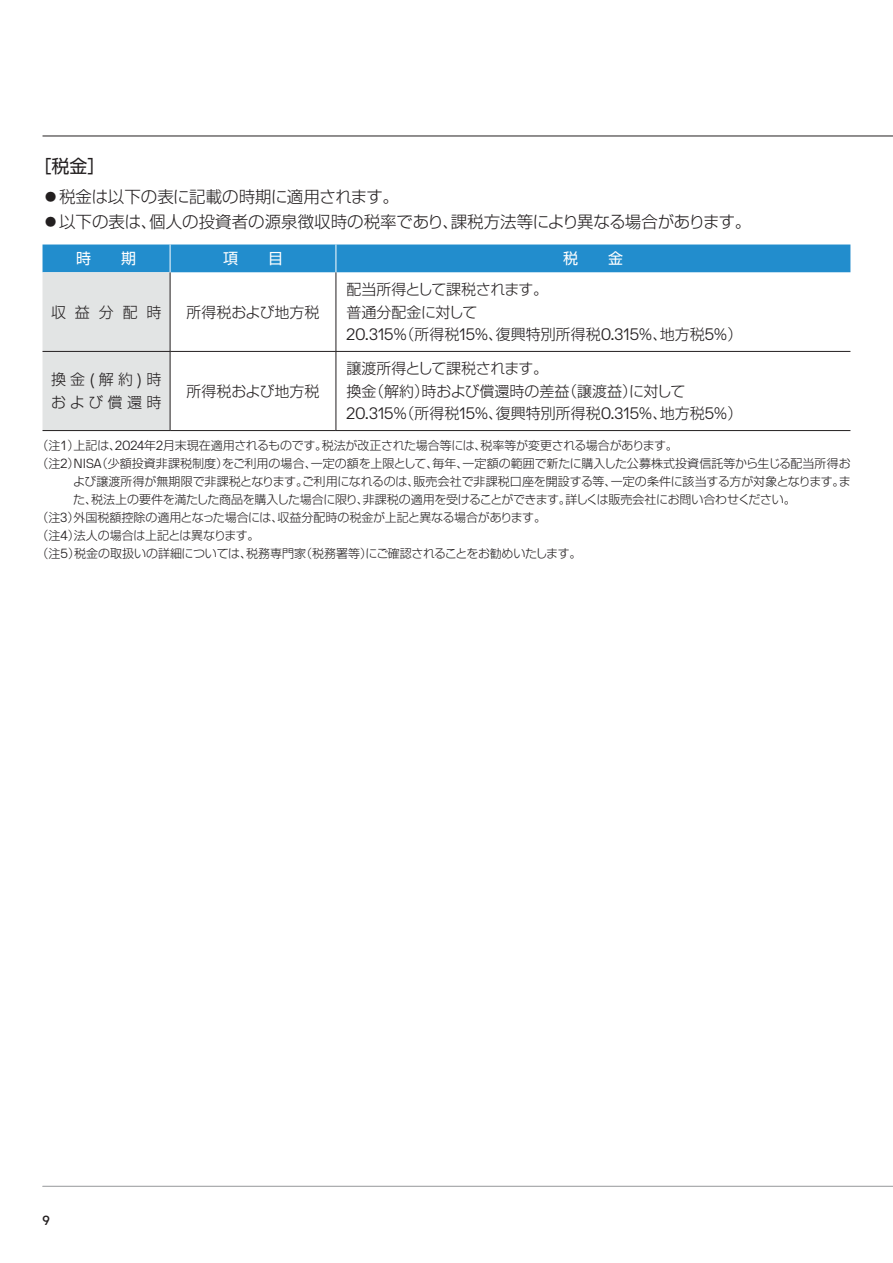
<style>
.page{position:relative;width:893px;height:1263px;background:#fff}
.page>*{position:absolute;margin:0;border:0;box-sizing:border-box;transform-origin:0 0}
.t1{font:18px "Shin Go Pr 5";color:#231f20}
.t2{font:16.5px "JPMAM Pro Lig";color:#231f20}
.t3{font:300 16.5px "Shin Go Pr 5";color:#231f20}
.t4{font:300 16.5px "Shin Go Pr 5";letter-spacing:-.02em;color:#231f20}
.t5{font:300 15px/22.5px "Shin Go Pr 5";color:#231f20}
.t6{font:300 15px/22.5px "Shin Go Pr 5";letter-spacing:-.03em;color:#231f20}
.t7{font:300 15px/22.5px "Shin Go Pr 5";letter-spacing:.28em;color:#231f20}
.t8{font:15px "Shin Go Pr 5";color:#fff}
.t9{font:13.2px "JPMAM Pro Med";color:#231f20}
.t10{font:300 12px "Shin Go Pr 5";letter-spacing:-.015em;color:#231f20}
.t11{font:300 12px "Shin Go Pr 5";letter-spacing:.005em;color:#231f20}
.s1{font-family:"Shin Go Pr 5";font-weight:300;font-size:15px}
.s2{font-family:"JPMAM Pro Lig";font-weight:400;font-size:13.2px}
.s3{font-family:"JPMAM Pro Lig";font-weight:400;font-size:16.5px}
</style>
<div class="page">
<hr style="left:43px;top:136px;width:850px;height:1px;background:#231f20">
<hr style="left:43px;top:1186px;width:850px;height:1px;background:#abadaf">
<svg style="left:43px;top:244px;width:807px;height:187px"></svg>
<h1 class="t1" style="left:34px;top:152px;width:73px">［税金］</h1>
<h2 class="t4" style="left:43px;top:183px;width:358px">●税金は以下の表に記載の時期に適用されます。</h2>
<h2 class="t3" style="left:43px;top:209px;width:710px">●以下の表は、個人の投資者の源泉徴収時の税率であり、課税方法等により異なる場合があります。</h2>
<p class="t8" style="left:76px;top:246px;width:62px">時　　期</p>
<p class="t8" style="left:223px;top:246px;width:61px">項　　目</p>
<p class="t8" style="left:563px;top:246px;width:61px">税　　金</p>
<p class="t5" style="left:51px;top:299px;width:112px">収益分配時</p>
<p class="t5" style="left:186px;top:299px;width:135px">所得税および地方税</p>
<p class="t6" style="left:347px;top:277px;width:203px">配当所得として課税されます。普通分配金に対して</p>
<h2 class="t2" style="left:347px;top:325px;width:397px">20.315%<span class="s1">（所得税</span>15%<span class="s1">、復興特別所得税</span>0.315%<span class="s1">、地方税</span>5%<span class="s1">）</span></h2>
<p class="t5" style="left:347px;top:356px;width:340px">譲渡所得として課税されます。<br>換金（解約）時および償還時の差益（譲渡益）に対して</p>
<h2 class="t2" style="left:347px;top:404px;width:397px">20.315%<span class="s1">（所得税</span>15%<span class="s1">、復興特別所得税</span>0.315%<span class="s1">、地方税</span>5%<span class="s1">）</span></h2>
<p class="t10" style="left:37px;top:436px;width:643px">（注 <span class="s2">1</span> ）上記は、<span class="s2">2024</span>年<span class="s2">2</span>月末現在適用されるものです。税法が改正された場合等には、税率等が変更される場合があります。</p>
<p class="t11" style="left:37px;top:454px;width:816px">（注<span class="s2">2</span>）<span class="s2">NISA</span>（少額投資非課税制度）をご利用の場合、一定の額を上限として、毎年、一定額の範囲で新たに購入した公募株式投資信託等から生じる配当所得お</p>
<p class="t10" style="left:73px;top:472px;width:779px">よび譲渡所得が無期限で非課税となります。ご利用になれるのは、販売会社で非課税口座を開設する等、一定の条件に該当する方が対象となります。ま</p>
<p class="t10" style="left:73px;top:490px;width:724px">た、税法上の要件を満たした商品を購入した場合に限り、非課税の適用を受けることができます。詳しくは販売会社にお問い合わせください。</p>
<p class="t10" style="left:37px;top:508px;width:511px">（注<span class="s2">3</span>）外国税額控除の適用となった場合には、収益分配時の税金が上記と異なる場合があります。</p>
<p class="t10" style="left:37px;top:526px;width:224px">（注<span class="s2">4</span>）法人の場合は上記とは異なります。</p>
<p class="t10" style="left:37px;top:544px;width:546px">（注<span class="s2">5</span>）税金の取扱いの詳細については、税務専門家（税務署等）にご確認されることをお勧めいたします。</p>
<p class="t7" style="left:51px;top:367px;width:112px">換金<span class="s3">(</span>解約<span class="s3">)</span>時および償還時</p>
<p class="t5" style="left:186px;top:378px;width:135px">所得税および地方税</p>
<p class="t9" style="left:43px;top:1212px;width:9px">9</p>
</div>
